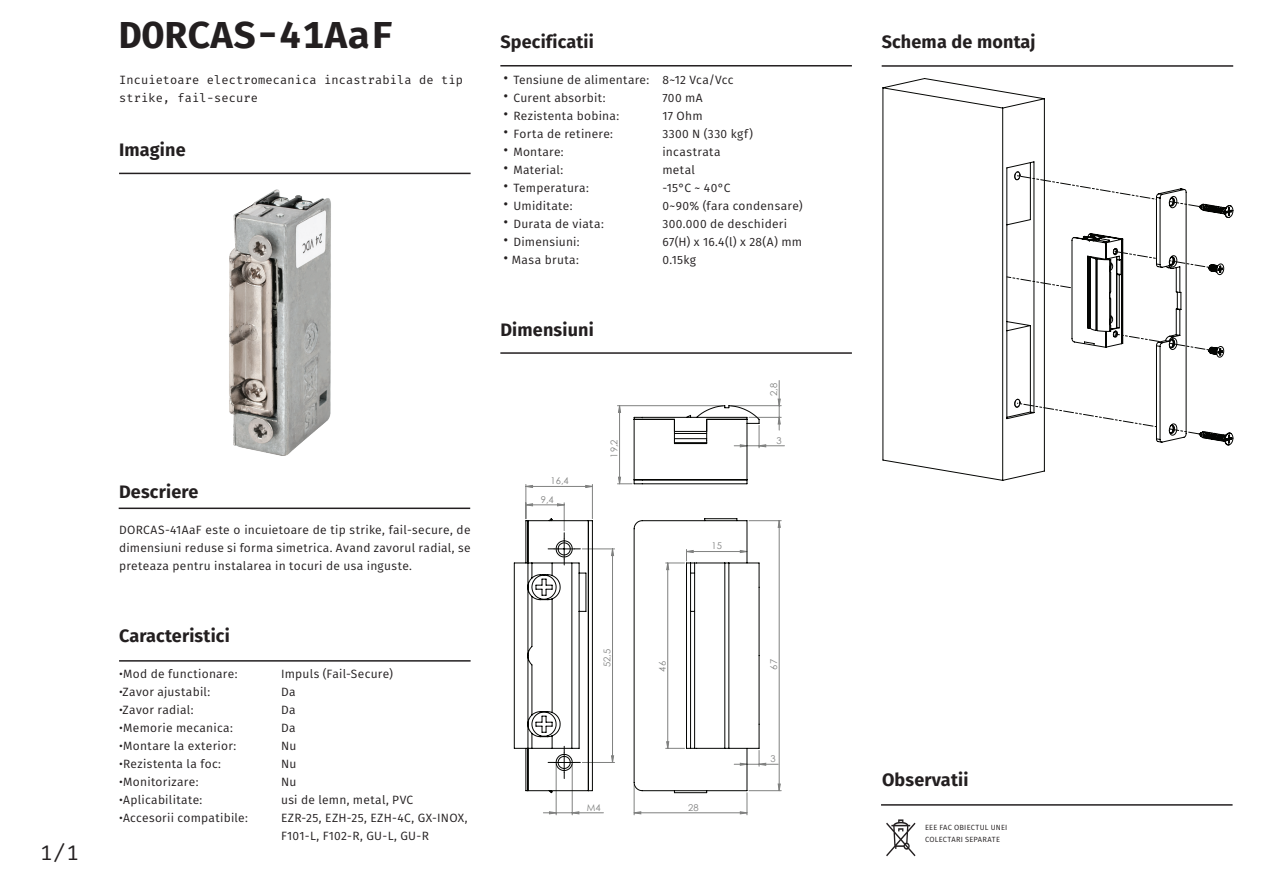
<style>
.page{position:relative;width:1263px;height:893px;background:#fff}
.page>*{position:absolute;margin:0;border:0;box-sizing:border-box;transform-origin:0 0}
.t1{font:700 37.5px "Fira Mono";letter-spacing:.01em;color:#231f20}
.t2{font:21px "Fira Mono";color:#231f20}
.t3{font:700 18px "Fira Sans";letter-spacing:.01em;color:#231f20}
.t4{font:12px/18px "Fira Sans";letter-spacing:.025em;color:#231f20}
.t5{font:12px/18px "Fira Mono";letter-spacing:.01em;color:#231f20}
.t6{font:9.45px "Century Gothic";color:#808180}
.t7{font:7.5px/12px "Fira Sans";letter-spacing:.03em;color:#231f20}
.s1{font-family:"Fira Mono";font-size:18px}
</style>
<div class="page">
<hr style="left:119px;top:173px;width:352px;height:1px;background:#231f20">
<hr style="left:500px;top:65px;width:352px;height:2px;background:#231f20">
<hr style="left:119px;top:508px;width:351px;height:1px;background:#231f20">
<hr style="left:119px;top:660px;width:352px;height:2px;background:#231f20">
<hr style="left:500px;top:352px;width:352px;height:2px;background:#231f20">
<hr style="left:882px;top:65px;width:351px;height:2px;background:#231f20">
<svg style="left:886px;top:819px;width:29px;height:37px"></svg>
<hr style="left:881px;top:804px;width:351px;height:2px;background:#231f20">
<img style="left:132px;top:172px;width:306px;height:284px">
<hr style="left:592px;top:484px;width:1px;height:35px;background:#808180">
<hr style="left:526px;top:484px;width:1px;height:35px;background:#808180">
<hr style="left:556px;top:764px;width:1px;height:51px;background:#808180">
<hr style="left:572px;top:764px;width:1px;height:51px;background:#808180">
<hr style="left:572px;top:812px;width:31px;height:1px;background:#808180">
<hr style="left:582px;top:549px;width:33px;height:1px;background:#808180">
<hr style="left:582px;top:762px;width:33px;height:1px;background:#808180">
<hr style="left:749px;top:520px;width:32px;height:1px;background:#808180">
<hr style="left:749px;top:790px;width:32px;height:1px;background:#808180">
<svg style="left:543px;top:811px;width:36px;height:3px"></svg>
<svg style="left:611px;top:521px;width:169px;height:269px"></svg>
<svg style="left:514px;top:485px;width:79px;height:308px"></svg>
<svg style="left:633px;top:518px;width:145px;height:297px"></svg>
<svg style="left:617px;top:381px;width:167px;height:104px"></svg>
<svg style="left:882px;top:78px;width:351px;height:403px"></svg>
<svg style="left:1006px;top:277px;width:66px;height:11px"></svg>
<svg style="left:1014px;top:399px;width:143px;height:28px"></svg>
<svg style="left:1169px;top:425px;width:30px;height:9px"></svg>
<svg style="left:1169px;top:197px;width:30px;height:10px"></svg>
<svg style="left:1014px;top:172px;width:143px;height:28px"></svg>
<svg style="left:1113px;top:249px;width:44px;height:10px"></svg>
<svg style="left:1113px;top:331px;width:48px;height:11px"></svg>
<svg style="left:1169px;top:339px;width:41px;height:14px"></svg>
<svg style="left:1169px;top:257px;width:41px;height:13px"></svg>
<h2 class="t2" style="left:40px;top:838px;width:40px">1/1</h2>
<h1 class="t1" style="left:119px;top:8px;width:276px">DORCAS-41AaF</h1>
<p class="t5" style="left:119px;top:71px;width:345px">Incuietoare electromecanica incastrabila de tip strike, fail-secure</p>
<h3 class="t3" style="left:119px;top:134px;width:68px">Imagine</h3>
<h3 class="t3" style="left:119px;top:476px;width:81px">Descriere</h3>
<p class="t4" style="left:119px;top:520px;width:353px;text-align:justify">DORCAS-41AaF este o incuietoare de tip strike, fail-secure, de dimensiuni reduse si forma simetrica. Avand zavorul radial, se preteaza pentru instalarea in tocuri de usa inguste.</p>
<h3 class="t3" style="left:119px;top:620px;width:112px">Caracteristici</h3>
<p class="t4" style="left:119px;top:664px;width:120px">•Mod de functionare:</p>
<p class="t4" style="left:281px;top:664px;width:114px">Impuls (Fail-Secure)</p>
<p class="t4" style="left:119px;top:682px;width:93px">•Zavor ajustabil:</p>
<p class="t4" style="left:281px;top:682px;width:16px">Da</p>
<p class="t4" style="left:119px;top:700px;width:76px">•Zavor radial:</p>
<p class="t4" style="left:281px;top:700px;width:16px">Da</p>
<p class="t4" style="left:119px;top:718px;width:115px">•Memorie mecanica:</p>
<p class="t4" style="left:281px;top:718px;width:16px">Da</p>
<p class="t4" style="left:119px;top:736px;width:119px">•Montare la exterior:</p>
<p class="t4" style="left:281px;top:736px;width:17px">Nu</p>
<p class="t4" style="left:119px;top:754px;width:103px">•Rezistenta la foc:</p>
<p class="t4" style="left:281px;top:754px;width:17px">Nu</p>
<p class="t4" style="left:119px;top:772px;width:81px">•Monitorizare:</p>
<p class="t4" style="left:281px;top:772px;width:17px">Nu</p>
<p class="t4" style="left:119px;top:790px;width:85px">•Aplicabilitate:</p>
<p class="t4" style="left:281px;top:790px;width:134px">usi de lemn, metal, PVC</p>
<p class="t4" style="left:119px;top:808px;width:130px">•Accesorii compatibile:</p>
<p class="t4" style="left:281px;top:808px;width:188px">EZR-25, EZH-25, EZH-4C, GX-INOX,<br>F101-L, F102-R, GU-L, GU-R</p>
<h3 class="t3" style="left:500px;top:26px;width:95px">Specificatii</h3>
<p class="t4" style="left:500px;top:70px;width:235px"><span class="s1">·</span> Tensiune de alimentare: 8~12 Vca/Vcc <span class="s1">·</span> Curent absorbit:</p>
<p class="t4" style="left:662px;top:88px;width:42px">700 mA</p>
<p class="t4" style="left:500px;top:106px;width:120px"><span class="s1">·</span> Rezistenta bobina:</p>
<p class="t4" style="left:662px;top:106px;width:42px">17 Ohm</p>
<p class="t4" style="left:500px;top:124px;width:114px"><span class="s1">·</span> Forta de retinere:</p>
<p class="t4" style="left:662px;top:124px;width:92px">3300 N (330 kgf)</p>
<p class="t4" style="left:500px;top:142px;width:65px"><span class="s1">·</span> Montare:</p>
<p class="t4" style="left:662px;top:142px;width:60px">incastrata</p>
<p class="t4" style="left:500px;top:160px;width:64px"><span class="s1">·</span> Material:</p>
<p class="t4" style="left:662px;top:160px;width:34px">metal</p>
<p class="t4" style="left:500px;top:178px;width:90px"><span class="s1">·</span> Temperatura:</p>
<p class="t4" style="left:662px;top:178px;width:70px">-15°C ~ 40°C</p>
<p class="t4" style="left:500px;top:196px;width:74px"><span class="s1">·</span> Umiditate:</p>
<p class="t4" style="left:662px;top:196px;width:142px">0~90% (fara condensare)</p>
<p class="t4" style="left:500px;top:214px;width:105px"><span class="s1">·</span> Durata de viata:</p>
<p class="t4" style="left:662px;top:214px;width:126px">300.000 de deschideri</p>
<p class="t4" style="left:500px;top:232px;width:81px"><span class="s1">·</span> Dimensiuni:</p>
<p class="t4" style="left:662px;top:232px;width:141px">67(H) x 16.4(l) x 28(A) mm</p>
<p class="t4" style="left:500px;top:250px;width:80px"><span class="s1">·</span>Masa bruta:</p>
<p class="t4" style="left:662px;top:250px;width:35px">0.15kg</p>
<h3 class="t3" style="left:500px;top:314px;width:95px">Dimensiuni</h3>
<p class="t6" style="left:551px;top:474px;width:20px">16,4</p>
<p class="t6" style="left:541px;top:493px;width:15px">9,4</p>
<p class="t6" style="left:607px;top:458px;width:20px;rotate:-90deg">19,2</p>
<p class="t6" style="left:600px;top:667px;width:20px;rotate:-90deg">52,5</p>
<p class="t6" style="left:587px;top:801px;width:15px">M4</p>
<p class="t6" style="left:767px;top:396px;width:15px;rotate:-90deg">2,8</p>
<p class="t6" style="left:711px;top:539px;width:12px">15</p>
<p class="t6" style="left:777px;top:434px;width:7px">3</p>
<p class="t6" style="left:656px;top:672px;width:12px;rotate:-90deg">46</p>
<p class="t6" style="left:767px;top:670px;width:12px;rotate:-90deg">67</p>
<p class="t6" style="left:688px;top:801px;width:12px">28</p>
<p class="t6" style="left:770px;top:752px;width:7px">3</p>
<h3 class="t3" style="left:882px;top:26px;width:155px">Schema de montaj</h3>
<h3 class="t3" style="left:882px;top:764px;width:88px">Observatii</h3>
<p class="t7" style="left:925px;top:821px;width:84px">EEE FAC OBIECTUL UNEI<br>COLECTARI SEPARATE</p>
</div>
